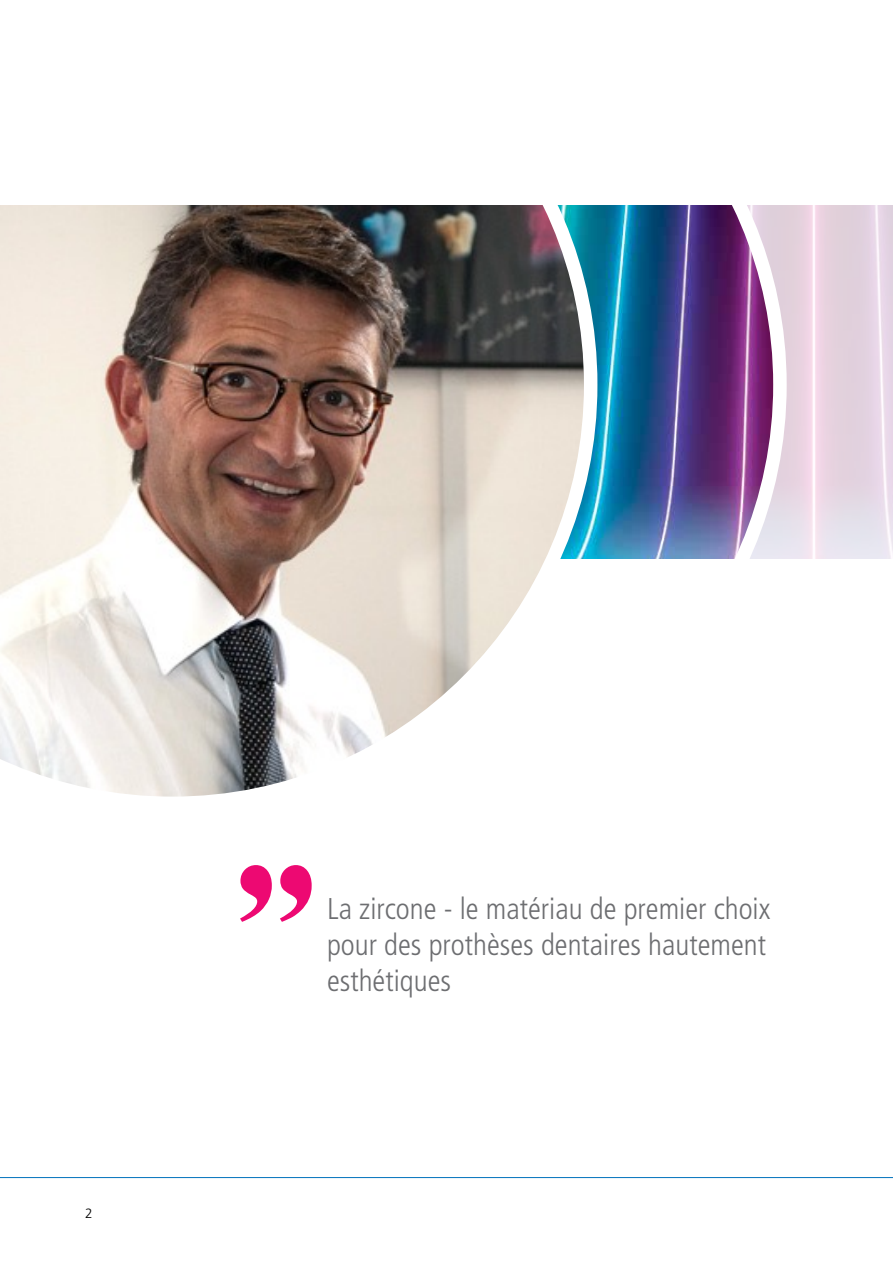
<style>
.page{position:relative;width:893px;height:1263px;background:#fff}
.page>*{position:absolute;margin:0;border:0;box-sizing:border-box;transform-origin:0 0}
.t1{font:206.55px "Engravers";color:#ed0972}
.t2{font:300 condensed 30px/36px "Frutiger LT Std";color:#6d6e71}
.t3{font:300 13.5px "Frutiger LT Std";color:#000}
</style>
<div class="page">
<svg style="left:787px;top:205px;width:106px;height:354px"></svg>
<img style="left:597px;top:205px;width:190px;height:354px">
<img style="left:0;top:205px;width:597px;height:592px">
<hr style="left:0;top:1177px;width:893px;height:1px;background:#0072bc">
<p class="t3" style="left:85px;top:1205px;width:9px">2</p>
<h1 class="t1" style="left:215px;top:815px;width:124px">"</h1>
<p class="t2" style="left:327px;top:891px;width:445px">La zircone - le matériau de premier choix pour des prothèses dentaires hautement</p>
<p class="t2" style="left:327px;top:963px;width:125px">esthétiques</p>
</div>
